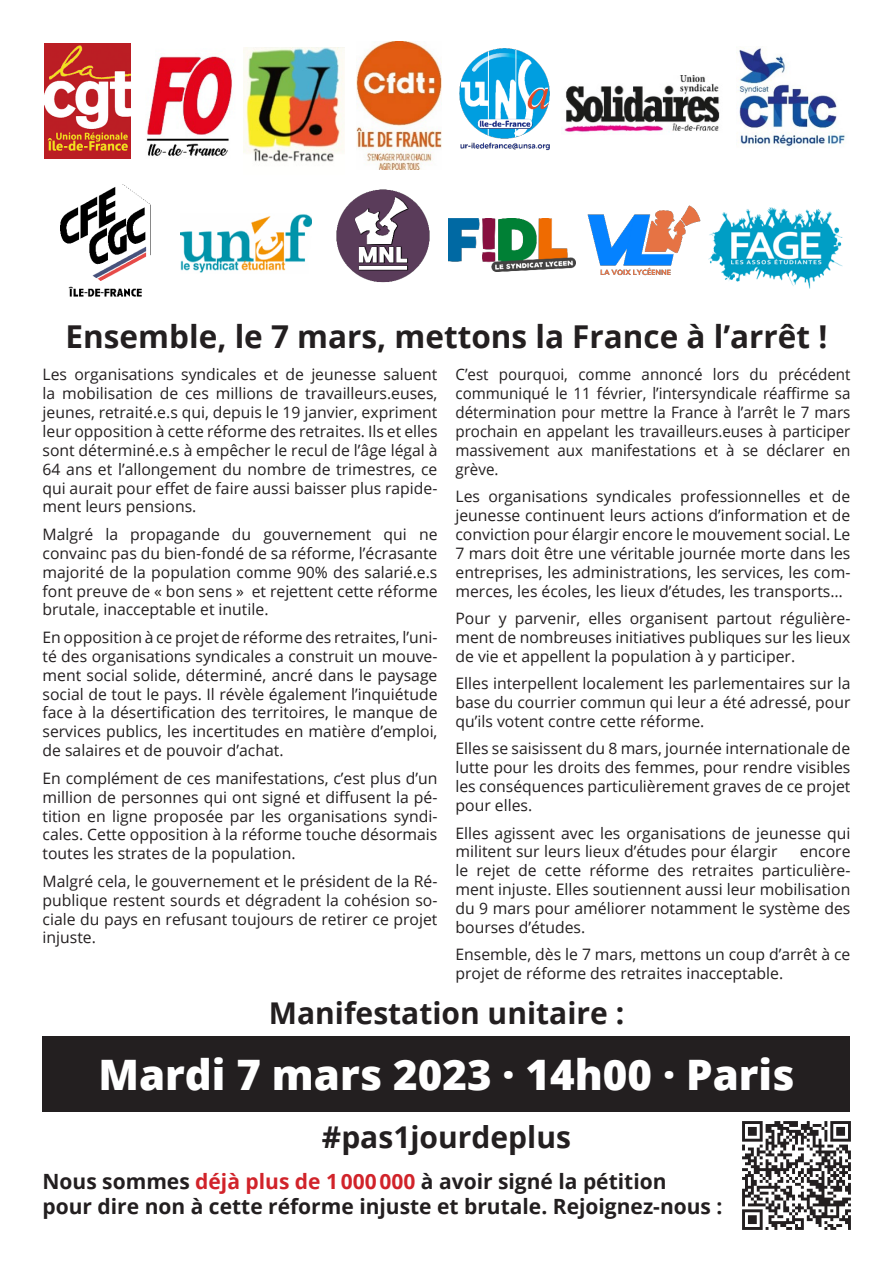
<style>
.page{position:relative;width:893px;height:1263px;background:#fff}
.page>*{position:absolute;margin:0;border:0;box-sizing:border-box;transform-origin:0 0}
.t1{font:800 42px "Open Sans";color:#fff}
.t2{font:700 31.5px "Open Sans";color:#231f20}
.t3{font:700 30px "Open Sans";color:#231f20}
.t4{font:700 21px/25.2px "Open Sans";color:#231f20}
.t5{font:15.75px/18.9px "Open Sans";color:#231f20;text-align:justify}
.t6{font:15.75px/18.9px "Open Sans";color:#231f20;text-align:justify;scale:.96 1}
.s1{color:#d1232a}
</style>
<div class="page">
<div style="left:43px;top:1036px;width:807px;height:76px;background:#231f20"></div>
<img style="left:742px;top:1122px;width:108px;height:108px">
<img style="left:146px;top:56px;width:86px;height:100px">
<img style="left:243px;top:47px;width:102px;height:115px">
<img style="left:564px;top:76px;width:156px;height:56px">
<img style="left:357px;top:41px;width:85px;height:128px">
<img style="left:459px;top:48px;width:91px;height:103px">
<img style="left:737px;top:47px;width:108px;height:100px">
<img style="left:587px;top:205px;width:114px;height:71px">
<img style="left:708px;top:207px;width:134px;height:82px">
<img style="left:180px;top:214px;width:131px;height:59px">
<img style="left:60px;top:185px;width:90px;height:112px">
<img style="left:44px;top:44px;width:86px;height:115px">
<img style="left:448px;top:218px;width:127px;height:53px">
<img style="left:337px;top:190px;width:93px;height:92px">
<p class="t2" style="left:66px;top:314px;width:763px">Ensemble, le 7 mars, mettons la France à l’arrêt !</p>
<p class="t5" style="left:43px;top:365px;width:396px">Les organisations syndicales et de jeunesse saluent la mobilisation de ces millions de travailleurs.euses, jeunes, retraité.e.s qui, depuis le 19 janvier, expriment leur opposition à cette réforme des retraites. Ils et elles sont déterminé.e.s à empêcher le recul de l’âge légal à 64 ans et l’allongement du nombre de trimestres, ce qui aurait pour effet de faire aussi baisser plus rapide&shy;ment leurs pensions.</p>
<p class="t5" style="left:43px;top:524px;width:396px">Malgré la propagande du gouvernement qui ne convainc pas du bien-fondé de sa réforme, l’écrasante majorité de la population comme 90% des salarié.e.s font preuve de « bon sens » et rejettent cette réforme brutale, inacceptable et inutile.</p>
<p class="t5" style="left:43px;top:627px;width:396px">En opposition à ce projet de réforme des retraites, l’uni&shy;té des organisations syndicales a construit un mouve&shy;ment social solide, déterminé, ancré dans le paysage social de tout le pays. Il révèle également l’inquiétude face à la désertification des territoires, le manque de services publics, les incertitudes en matière d’emploi, de salaires et de pouvoir d’achat.</p>
<p class="t5" style="left:43px;top:768px;width:396px">En complément de ces manifestations, c’est plus d’un million de personnes qui ont signé et diffusent la pé&shy;tition en ligne proposée par les organisations syndi&shy;cales. Cette opposition à la réforme touche désormais toutes les strates de la population.</p>
<p class="t5" style="left:43px;top:871px;width:396px">Malgré cela, le gouvernement et le président de la Ré&shy;publique restent sourds et dégradent la cohésion so&shy;ciale du pays en refusant toujours de retirer ce projet injuste.</p>
<p class="t6" style="left:455px;top:365px;width:413px">C’est pourquoi, comme annoncé lors du précédent communiqué le 11 février, l’intersyndicale réaffirme sa détermination pour mettre la France à l’arrêt le 7 mars prochain en appelant les travailleurs.euses à participer massivement aux manifestations et à se déclarer en grève.</p>
<p class="t5" style="left:455px;top:486px;width:396px">Les organisations syndicales professionnelles et de jeunesse continuent leurs actions d’information et de conviction pour élargir encore le mouvement social. Le 7 mars doit être une véritable journée morte dans les entreprises, les administrations, les services, les com&shy;merces, les écoles, les lieux d’études, les transports…</p>
<p class="t5" style="left:455px;top:608px;width:396px">Pour y parvenir, elles organisent partout régulière&shy;ment de nombreuses initiatives publiques sur les lieux de vie et appellent la population à y participer.</p>
<p class="t5" style="left:455px;top:674px;width:396px">Elles interpellent localement les parlementaires sur la base du courrier commun qui leur a été adressé, pour qu’ils votent contre cette réforme.</p>
<p class="t5" style="left:455px;top:739px;width:396px">Elles se saisissent du 8 mars, journée internationale de lutte pour les droits des femmes, pour rendre visibles les conséquences particulièrement graves de ce projet pour elles.</p>
<p class="t5" style="left:455px;top:823px;width:396px">Elles agissent avec les organisations de jeunesse qui militent sur leurs lieux d’études pour élargir</p>
<p class="t5" style="left:455px;top:842px;width:396px;text-indent:344px">encore le rejet de cette réforme des retraites particulière&shy;ment injuste. Elles soutiennent aussi leur mobilisation du 9 mars pour améliorer notamment le système des bourses d’études.</p>
<p class="t5" style="left:455px;top:945px;width:396px">Ensemble, dès le 7 mars, mettons un coup d’arrêt à ce projet de réforme des retraites inacceptable.</p>
<p class="t3" style="left:269px;top:992px;width:357px">Manifestation unitaire :</p>
<p class="t1" style="left:98px;top:1043px;width:698px">Mardi 7 mars 2023 · 14h00 · Paris</p>
<p class="t3" style="left:322px;top:1116px;width:251px">#pas1jourdeplus</p>
<p class="t4" style="left:43px;top:1168px;width:681px">Nous sommes <span class="s1">déjà plus de 1000000</span> à avoir signé la pétition<br>pour dire non à cette réforme injuste et brutale. Rejoignez-nous :</p>
</div>
